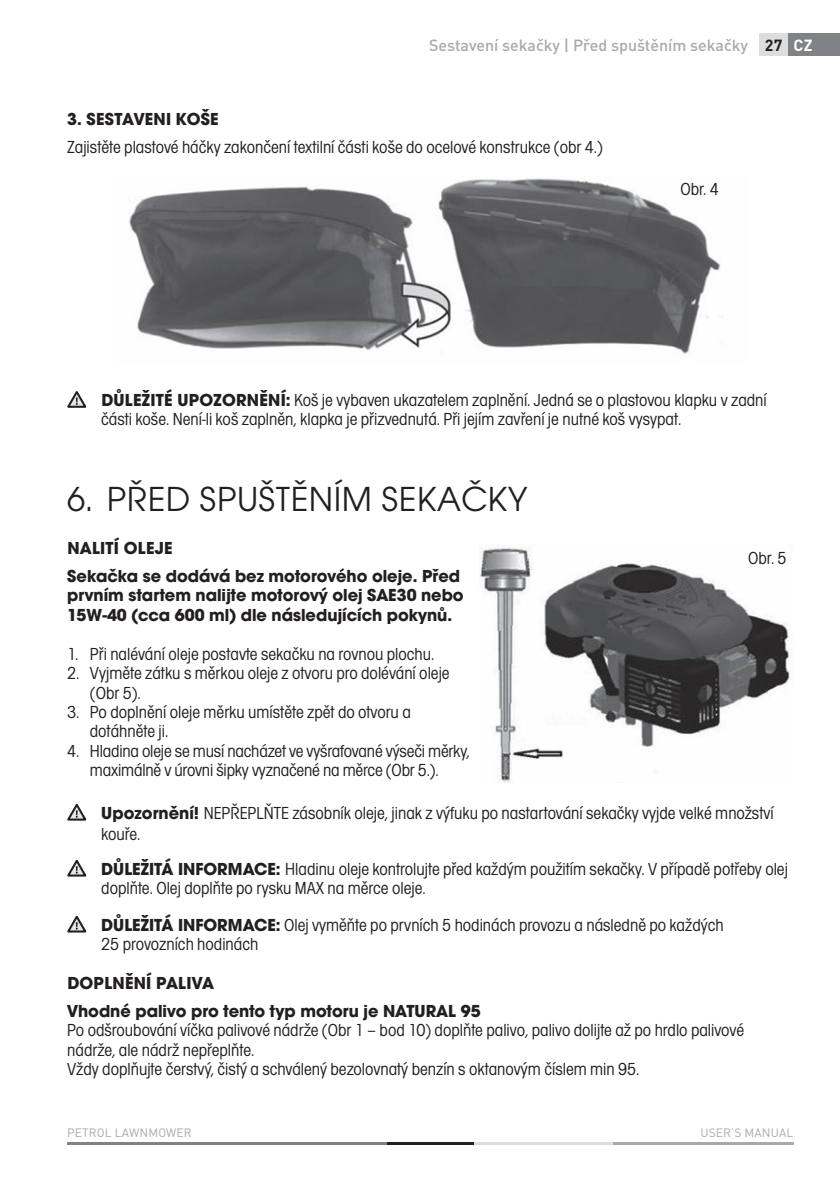
<style>
.page{position:relative;width:840px;height:1192px;background:#fff}
.page>*{position:absolute;margin:0;border:0;box-sizing:border-box;transform-origin:0 0}
.t1{font:36px "Avant Gar Got Itc TOT Boo";letter-spacing:.015em;color:#231f20}
.t2{font:18px/19.4px "Avant Gar Got Itc TOT Boo Con";color:#231f20}
.t3{font:700 18px/28px "Avant Gar Got Itc TOT";color:#231f20}
.t4{font:500 16px "DIN Pro";color:#a8a9ad}
.t5{font:700 16px "DIN Pro";color:#fff}
.t6{font:12px "DIN Pro";letter-spacing:.01em;color:#a8a9ad}
.s1{font-weight:700;color:#231f20}
.s2{font-family:"Avant Gar Got Itc TOT";font-weight:700}
</style>
<div class="page">
<hr style="left:612px;top:1141px;width:181px;height:3px;background:#a8a9ad">
<hr style="left:473px;top:1141px;width:139px;height:3px;background:#dcdddf">
<hr style="left:67px;top:1141px;width:319px;height:3px;background:#808285">
<hr style="left:386px;top:1141px;width:87px;height:3px;background:#231f20">
<div style="left:787px;top:33px;width:52px;height:23px;background:#808285"></div>
<div style="left:759px;top:33px;width:28px;height:23px;background:#dcdddf"></div>
<img style="left:129px;top:178px;width:594px;height:176px">
<svg style="left:67px;top:391px;width:19px;height:17px"></svg>
<svg style="left:67px;top:803px;width:19px;height:17px"></svg>
<svg style="left:67px;top:859px;width:19px;height:17px"></svg>
<svg style="left:67px;top:915px;width:19px;height:17px"></svg>
<img style="left:479px;top:545px;width:312px;height:237px">
<p class="t4" style="left:429px;top:34px;width:354px">Sestavení sekačky | Před spuštěním sekačky <span class="s1">27</span></p>
<p class="t5" style="left:793px;top:34px;width:20px">CZ</p>
<p class="t3" style="left:67px;top:104px;width:153px">3. SESTAVENI KOŠE</p>
<p class="t2" style="left:67px;top:137px;width:537px">Zajistěte plastové háčky zakončení textilní části koše do ocelové konstrukce (obr 4.)</p>
<p class="t2" style="left:680px;top:179px;width:40px">Obr. 4</p>
<p class="t2" style="left:101px;top:390px;width:666px"><span class="s2">DŮLEŽITÉ UPOZORNĚNÍ:</span> Koš je vybaven ukazatelem zaplnění. Jedná se o plastovou klapku v zadní části koše. Není-li koš zaplněn, klapka je přizvednutá. Při jejím zavření je nutné koš vysypat.</p>
<h1 class="t1" style="left:67px;top:478px;width:461px">6. PŘED SPUŠTĚNÍM SEKAČKY</h1>
<p class="t3" style="left:67px;top:533px;width:394px">NALITÍ OLEJE<br>Sekačka se dodává bez motorového oleje. Před</p>
<p class="t3" style="left:67px;top:585px;width:398px;line-height:19.4px">prvním startem nalijte motorový olej SAE30 nebo<br>15W-40 (cca 600 ml) dle následujících pokynů.</p>
<p class="t2" style="left:67px;top:644px;width:368px">1. Při nalévání oleje postavte sekačku na rovnou plochu.</p>
<p class="t2" style="left:90px;top:663px;width:361px;text-indent:-23px">2. Vyjměte zátku s měrkou oleje z otvoru pro dolévání oleje (Obr 5).</p>
<p class="t2" style="left:90px;top:702px;width:322px;text-indent:-23px">3. Po doplnění oleje měrku umístěte zpět do otvoru a dotáhněte ji.</p>
<p class="t2" style="left:67px;top:741px;width:404px;text-align:center">4. Hladina oleje se musí nacházet ve vyšrafované výseči měrky, maximálně v úrovni šipky vyznačené na měrce (Obr 5.).</p>
<p class="t2" style="left:101px;top:802px;width:673px;line-height:21.6px"><span class="s2">Upozornění!</span> NEPŘEPLŇTE zásobník oleje, jinak z výfuku po nastartování sekačky vyjde velké množství kouře.</p>
<p class="t2" style="left:101px;top:859px;width:688px"><span class="s2">DŮLEŽITÁ INFORMACE:</span> Hladinu oleje kontrolujte před každým použitím sekačky. V případě potřeby olej doplňte. Olej doplňte po rysku MAX na měrce oleje.</p>
<p class="t2" style="left:101px;top:915px;width:623px"><span class="s2">DŮLEŽITÁ INFORMACE:</span> Olej vyměňte po prvních 5 hodinách provozu a následně po každých<br>25 provozních hodinách</p>
<p class="t3" style="left:67px;top:968px;width:415px">DOPLNĚNÍ PALIVA<br>Vhodné palivo pro tento typ motoru je NATURAL 95</p>
<p class="t2" style="left:67px;top:1020px;width:678px">Po odšroubování víčka palivové nádrže (Obr 1 – bod 10) doplňte palivo, palivo dolijte až po hrdlo palivové nádrže, ale nádrž nepřeplňte.<br>Vždy doplňujte čerstvý, čistý a schválený bezolovnatý benzín s oktanovým číslem min 95.</p>
<p class="t2" style="left:747px;top:548px;width:40px">Obr. 5</p>
<p class="t6" style="left:67px;top:1123px;width:126px">PETROL LAWNMOWER</p>
<p class="t6" style="left:700px;top:1123px;width:95px">USER’S MANUAL</p>
</div>
